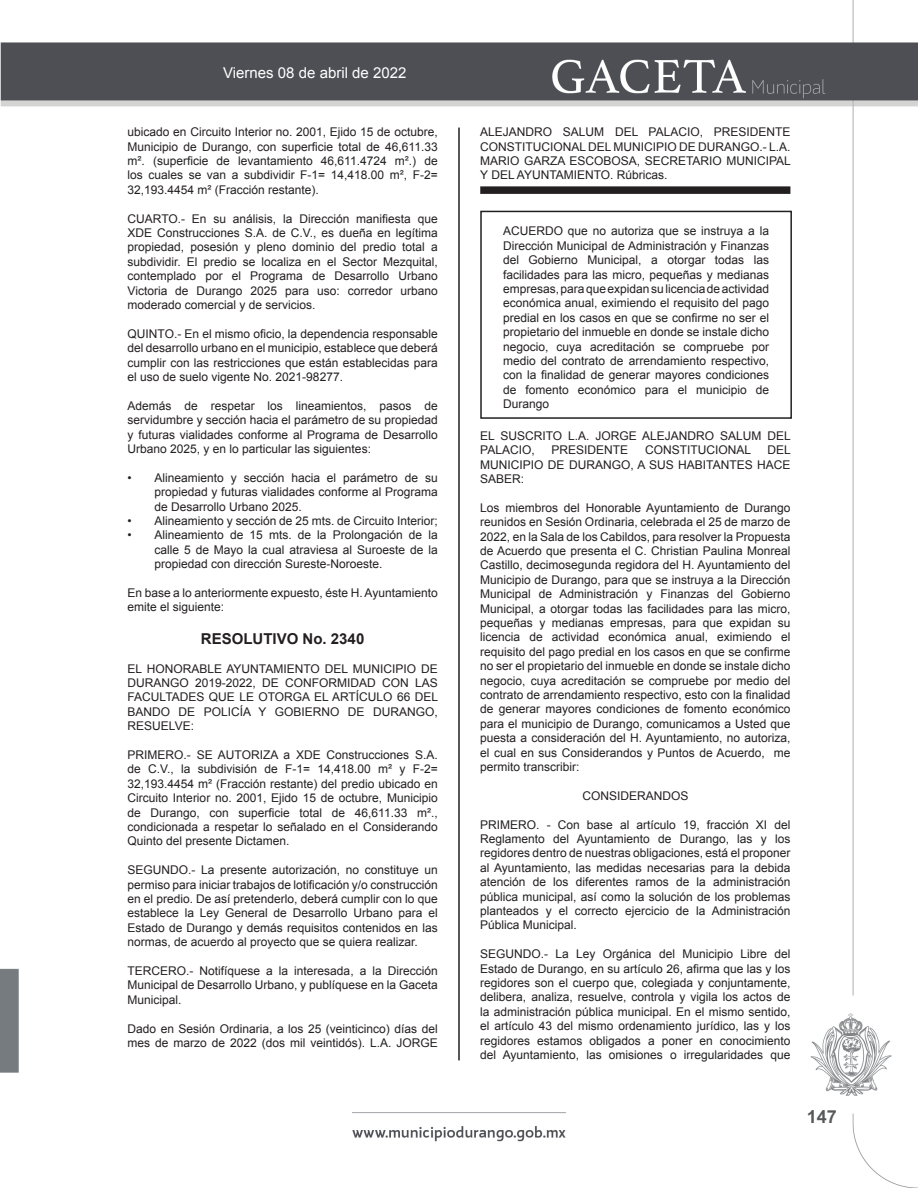
<style>
.page{position:relative;width:918px;height:1188px;background:#fff}
.page>*{position:absolute;margin:0;border:0;box-sizing:border-box;transform-origin:0 0}
.t1{font:700 18px "Arial";color:#57585a}
.t2{font:15px "Arial";color:#fff}
.t3{font:700 15px "Arial";color:#231f20}
.t4{font:12px/14.4px "Arial";color:#231f20;text-align:justify}
</style>
<div class="page">
<img style="left:0;top:0;width:918px;height:1188px">
<hr style="left:458px;top:128px;width:2px;height:932px;background:#231f20">
<div style="left:480px;top:186px;width:310px;height:8px;background:#231f20"></div>
<div style="left:480px;top:211px;width:312px;height:208px;border:2px solid #231f20"></div>
<p class="t2" style="left:223px;top:63px;width:185px">Viernes 08 de abril de 2022</p>
<p class="t4" style="left:128px;top:125px;width:312px">ubicado en Circuito Interior no. 2001, Ejido 15 de octubre, Municipio de Durango, con superficie total de 46,611.33 m². (superficie de levantamiento 46,611.4724 m².) de los cuales se van a subdividir F-1= 14,418.00 m², F-2= 32,193.4454 m² (Fracción restante).</p>
<p class="t4" style="left:128px;top:211px;width:312px">CUARTO.- En su análisis, la Dirección manifiesta que XDE Construcciones S.A. de C.V., es dueña en legítima propiedad, posesión y pleno dominio del predio total a subdividir. El predio se localiza en el Sector Mezquital, contemplado por el Programa de Desarrollo Urbano Victoria de Durango 2025 para uso: corredor urbano moderado comercial y de servicios.</p>
<p class="t4" style="left:128px;top:327px;width:312px">QUINTO.- En el mismo oficio, la dependencia responsable del desarrollo urbano en el municipio, establece que deberá cumplir con las restricciones que están establecidas para el uso de suelo vigente No. 2021-98277.</p>
<p class="t4" style="left:128px;top:399px;width:312px">Además de respetar los lineamientos, pasos de servidumbre y sección hacia el parámetro de su propiedad y futuras vialidades conforme al Programa de Desarrollo Urbano 2025, y en lo particular las siguientes:</p>
<p class="t4" style="left:155px;top:471px;width:285px;text-indent:-27px">• Alineamiento y sección hacia el parámetro de su propiedad y futuras vialidades conforme al Programa de Desarrollo Urbano 2025.</p>
<p class="t4" style="left:128px;top:514px;width:312px">• Alineamiento y sección de 25 mts. de Circuito Interior;</p>
<p class="t4" style="left:155px;top:528px;width:285px;text-indent:-27px">• Alineamiento de 15 mts. de la Prolongación de la calle 5 de Mayo la cual atraviesa al Suroeste de la propiedad con dirección Sureste-Noroeste.</p>
<p class="t4" style="left:128px;top:586px;width:312px">En base a lo anteriormente expuesto, éste H. Ayuntamiento emite el siguiente:</p>
<p class="t3" style="left:201px;top:629px;width:165px">RESOLUTIVO No. 2340</p>
<p class="t4" style="left:128px;top:661px;width:312px">EL HONORABLE AYUNTAMIENTO DEL MUNICIPIO DE DURANGO 2019-2022, DE CONFORMIDAD CON LAS FACULTADES QUE LE OTORGA EL ARTÍCULO 66 DEL BANDO DE POLICÍA Y GOBIERNO DE DURANGO, RESUELVE:</p>
<p class="t4" style="left:128px;top:748px;width:312px">PRIMERO.- SE AUTORIZA a XDE Construcciones S.A. de C.V., la subdivisión de F-1= 14,418.00 m² y F-2= 32,193.4454 m² (Fracción restante) del predio ubicado en Circuito Interior no. 2001, Ejido 15 de octubre, Municipio de Durango, con superficie total de 46,611.33 m²., condicionada a respetar lo señalado en el Considerando Quinto del presente Dictamen.</p>
<p class="t4" style="left:128px;top:863px;width:312px">SEGUNDO.- La presente autorización, no constituye un permiso para iniciar trabajos de lotificación y/o construcción en el predio. De así pretenderlo, deberá cumplir con lo que establece la Ley General de Desarrollo Urbano para el Estado de Durango y demás requisitos contenidos en las normas, de acuerdo al proyecto que se quiera realizar.</p>
<p class="t4" style="left:128px;top:964px;width:312px">TERCERO.- Notifíquese a la interesada, a la Dirección Municipal de Desarrollo Urbano, y publíquese en la Gaceta Municipal.</p>
<p class="t4" style="left:128px;top:1021px;width:312px">Dado en Sesión Ordinaria, a los 25 (veinticinco) días del mes de marzo de 2022 (dos mil veintidós). L.A. JORGE</p>
<p class="t4" style="left:480px;top:125px;width:312px">ALEJANDRO SALUM DEL PALACIO, PRESIDENTE CONSTITUCIONAL DEL MUNICIPIO DE DURANGO.- L.A.<br>MARIO GARZA ESCOBOSA, SECRETARIO MUNICIPAL Y DEL AYUNTAMIENTO. Rúbricas.</p>
<p class="t4" style="left:503px;top:224px;width:268px">ACUERDO que no autoriza que se instruya a la Dirección Municipal de Administración y Finanzas del Gobierno Municipal, a otorgar todas las facilidades para las micro, pequeñas y medianas empresas, para que expidan su licencia de actividad económica anual, eximiendo el requisito del pago predial en los casos en que se confirme no ser el propietario del inmueble en donde se instale dicho negocio, cuya acreditación se compruebe por medio del contrato de arrendamiento respectivo, con la finalidad de generar mayores condiciones de fomento económico para el municipio de Durango</p>
<p class="t4" style="left:480px;top:429px;width:312px">EL SUSCRITO L.A. JORGE ALEJANDRO SALUM DEL<br>PALACIO,</p>
<p class="t4" style="left:552px;top:443px;width:78px">PRESIDENTE</p>
<p class="t4" style="left:645px;top:443px;width:108px">CONSTITUCIONAL</p>
<p class="t4" style="left:480px;top:443px;width:312px;text-indent:287px">DEL MUNICIPIO DE DURANGO, A SUS HABITANTES HACE SABER:</p>
<p class="t4" style="left:480px;top:501px;width:312px">Los miembros del Honorable Ayuntamiento de Durango reunidos en Sesión Ordinaria, celebrada el 25 de marzo de 2022, en la Sala de los Cabildos, para resolver la Propuesta de Acuerdo que presenta el C. Christian Paulina Monreal Castillo, decimosegunda regidora del H. Ayuntamiento del Municipio de Durango, para que se instruya a la Dirección Municipal de Administración y Finanzas del Gobierno Municipal, a otorgar todas las facilidades para las micro, pequeñas y medianas empresas, para que expidan su licencia de actividad económica anual, eximiendo el requisito del pago predial en los casos en que se confirme no ser el propietario del inmueble en donde se instale dicho negocio, cuya acreditación se compruebe por medio del contrato de arrendamiento respectivo, esto con la finalidad de generar mayores condiciones de fomento económico para el municipio de Durango, comunicamos a Usted que puesta a consideración del H. Ayuntamiento, no autoriza, el cual en sus Considerandos y Puntos de Acuerdo, me permito transcribir:</p>
<p class="t4" style="left:582px;top:789px;width:108px">CONSIDERANDOS</p>
<p class="t4" style="left:480px;top:817px;width:312px">PRIMERO. - Con base al artículo 19, fracción XI del Reglamento del Ayuntamiento de Durango, las y los regidores dentro de nuestras obligaciones, está el proponer al Ayuntamiento, las medidas necesarias para la debida atención de los diferentes ramos de la administración pública municipal, así como la solución de los problemas planteados y el correcto ejercicio de la Administración Pública Municipal.</p>
<p class="t4" style="left:480px;top:947px;width:312px">SEGUNDO.- La Ley Orgánica del Municipio Libre del Estado de Durango, en su artículo 26, afirma que las y los regidores son el cuerpo que, colegiada y conjuntamente, delibera, analiza, resuelve, controla y vigila los actos de la administración pública municipal. En el mismo sentido, el artículo 43 del mismo ordenamiento jurídico, las y los regidores estamos obligados a poner en conocimiento del Ayuntamiento, las omisiones o irregularidades que</p>
<h1 class="t1" style="left:807px;top:1106px;width:32px">147</h1>
</div>
